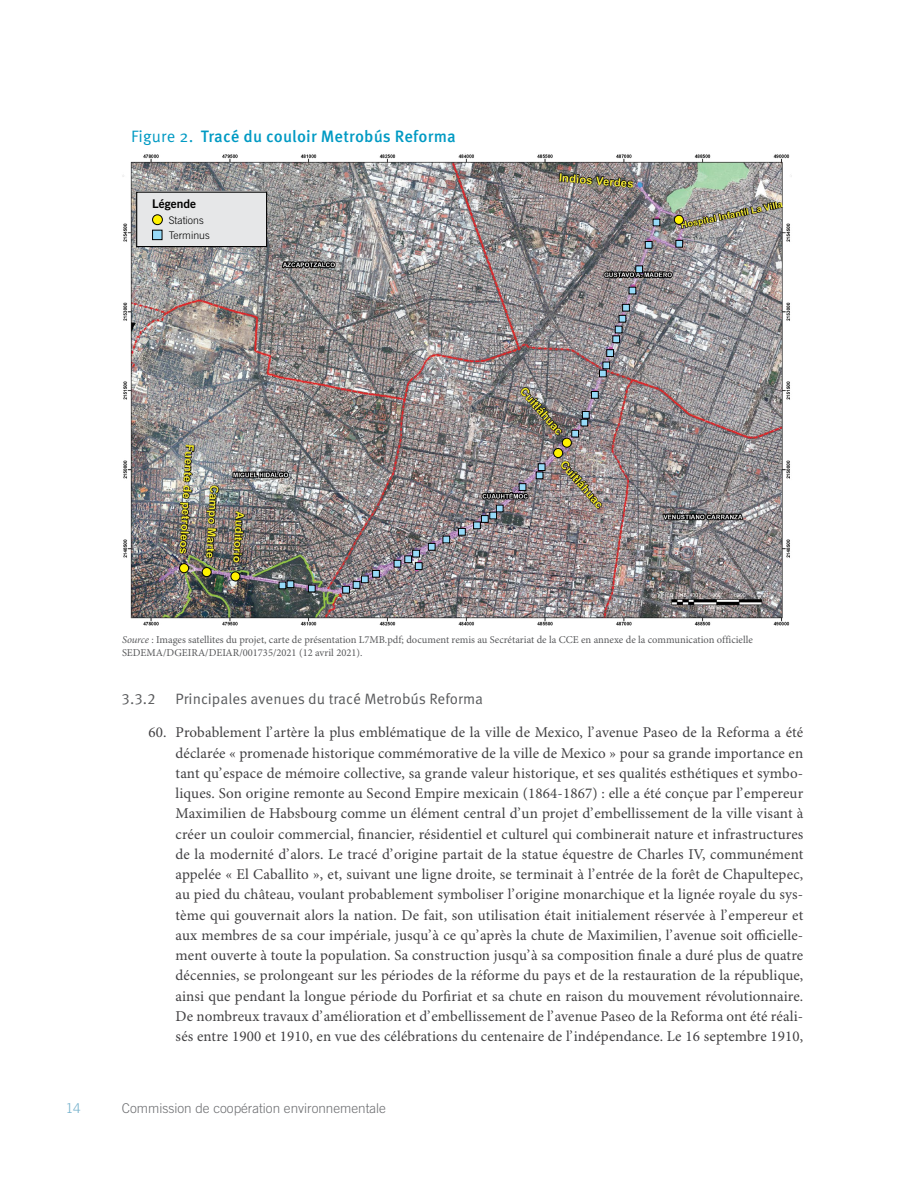
<style>
.page{position:relative;width:918px;height:1188px;background:#fff}
.page>*{position:absolute;margin:0;border:0;box-sizing:border-box;transform-origin:0 0}
.t1{font:500 16.5px "Meta Pro";letter-spacing:.01em;color:#009ac3}
.t2{font:15px/20.2px "Minion Pro";letter-spacing:.01em;color:#414042;text-align:justify}
.t3{font:15px "Meta Pro";color:#58595b}
.t4{font:300 13.5px "Trade Gothic LT Std";color:#6d6e71}
.t5{font:300 13.5px "Trade Gothic LT Std";color:#75b1cc}
.t6{font:12px "Trade Gothic LT Std Bd 2";color:#000}
.t7{font:10.5px/13.5px "Minion Pro";color:#58595b}
.t8{font:300 10.5px/15px "Trade Gothic LT Std";color:#000}
.s1{font-weight:400}
.s2{font-style:italic}
</style>
<div class="page">
<img style="left:122px;top:153px;width:670px;height:473px">
<div style="left:137px;top:192px;width:130px;height:55px;background:#e6e7e8"></div>
<div style="left:136px;top:192px;width:131px;height:55px;border:1px solid #000"></div>
<div style="left:153px;top:215px;width:9px;height:10px;background:#fff200;border-radius:50%"></div>
<div style="left:152px;top:214px;width:11px;height:11px;border:1px solid #000;border-radius:50%"></div>
<div style="left:153px;top:230px;width:9px;height:10px;background:#97daf8"></div>
<div style="left:152px;top:230px;width:10px;height:10px;border:1px solid #000"></div>
<div style="left:653px;top:219px;width:7px;height:7px;background:#97daf8"></div>
<div style="left:676px;top:240px;width:7px;height:7px;background:#97daf8"></div>
<div style="left:675px;top:240px;width:8px;height:8px;border:1px solid #000"></div>
<div style="left:645px;top:242px;width:7px;height:6px;background:#97daf8"></div>
<div style="left:645px;top:241px;width:7px;height:8px;border:1px solid #000"></div>
<div style="left:636px;top:266px;width:7px;height:7px;background:#97daf8"></div>
<div style="left:635px;top:266px;width:8px;height:7px;border:1px solid #000"></div>
<div style="left:629px;top:287px;width:7px;height:7px;background:#97daf8"></div>
<div style="left:623px;top:304px;width:6px;height:7px;background:#97daf8"></div>
<div style="left:622px;top:304px;width:8px;height:7px;border:1px solid #000"></div>
<div style="left:619px;top:315px;width:7px;height:7px;background:#97daf8"></div>
<div style="left:619px;top:315px;width:7px;height:8px;border:1px solid #000"></div>
<div style="left:615px;top:326px;width:7px;height:7px;background:#97daf8"></div>
<div style="left:615px;top:326px;width:7px;height:7px;border:1px solid #000"></div>
<div style="left:613px;top:336px;width:7px;height:7px;background:#97daf8"></div>
<div style="left:612px;top:336px;width:8px;height:7px;border:1px solid #000"></div>
<div style="left:607px;top:350px;width:7px;height:6px;background:#97daf8"></div>
<div style="left:606px;top:349px;width:8px;height:8px;border:1px solid #000"></div>
<div style="left:603px;top:362px;width:7px;height:7px;background:#97daf8"></div>
<div style="left:603px;top:362px;width:7px;height:7px;border:1px solid #000"></div>
<div style="left:600px;top:370px;width:6px;height:7px;background:#97daf8"></div>
<div style="left:599px;top:370px;width:8px;height:7px;border:1px solid #000"></div>
<div style="left:592px;top:391px;width:6px;height:7px;background:#97daf8"></div>
<div style="left:591px;top:391px;width:8px;height:8px;border:1px solid #000"></div>
<div style="left:582px;top:411px;width:7px;height:7px;background:#97daf8"></div>
<div style="left:582px;top:411px;width:8px;height:8px;border:1px solid #000"></div>
<div style="left:581px;top:419px;width:7px;height:7px;background:#97daf8"></div>
<div style="left:581px;top:419px;width:7px;height:7px;border:1px solid #000"></div>
<div style="left:572px;top:430px;width:7px;height:7px;background:#97daf8"></div>
<div style="left:571px;top:430px;width:8px;height:7px;border:1px solid #000"></div>
<div style="left:538px;top:464px;width:7px;height:7px;background:#97daf8"></div>
<div style="left:538px;top:463px;width:7px;height:8px;border:1px solid #000"></div>
<div style="left:536px;top:472px;width:7px;height:7px;background:#97daf8"></div>
<div style="left:536px;top:472px;width:7px;height:7px;border:1px solid #000"></div>
<div style="left:519px;top:484px;width:7px;height:6px;background:#97daf8"></div>
<div style="left:519px;top:483px;width:7px;height:8px;border:1px solid #000"></div>
<div style="left:496px;top:505px;width:7px;height:7px;background:#97daf8"></div>
<div style="left:496px;top:505px;width:8px;height:7px;border:1px solid #000"></div>
<div style="left:490px;top:512px;width:7px;height:7px;background:#97daf8"></div>
<div style="left:489px;top:512px;width:8px;height:7px;border:1px solid #000"></div>
<div style="left:481px;top:516px;width:7px;height:6px;background:#97daf8"></div>
<div style="left:481px;top:515px;width:8px;height:8px;border:1px solid #000"></div>
<div style="left:474px;top:522px;width:6px;height:7px;background:#97daf8"></div>
<div style="left:473px;top:522px;width:8px;height:7px;border:1px solid #000"></div>
<div style="left:459px;top:528px;width:6px;height:7px;background:#97daf8"></div>
<div style="left:458px;top:528px;width:8px;height:8px;border:1px solid #000"></div>
<div style="left:443px;top:536px;width:7px;height:7px;background:#97daf8"></div>
<div style="left:443px;top:536px;width:7px;height:7px;border:1px solid #000"></div>
<div style="left:428px;top:543px;width:7px;height:7px;background:#97daf8"></div>
<div style="left:428px;top:543px;width:7px;height:8px;border:1px solid #000"></div>
<div style="left:413px;top:550px;width:6px;height:7px;background:#97daf8"></div>
<div style="left:412px;top:550px;width:8px;height:7px;border:1px solid #000"></div>
<div style="left:415px;top:563px;width:7px;height:6px;background:#97daf8"></div>
<div style="left:415px;top:562px;width:8px;height:8px;border:1px solid #000"></div>
<div style="left:405px;top:556px;width:7px;height:7px;background:#97daf8"></div>
<div style="left:404px;top:555px;width:8px;height:8px;border:1px solid #000"></div>
<div style="left:394px;top:560px;width:7px;height:7px;background:#97daf8"></div>
<div style="left:394px;top:560px;width:7px;height:7px;border:1px solid #000"></div>
<div style="left:373px;top:570px;width:6px;height:7px;background:#97daf8"></div>
<div style="left:372px;top:570px;width:8px;height:8px;border:1px solid #000"></div>
<div style="left:361px;top:576px;width:7px;height:7px;background:#97daf8"></div>
<div style="left:361px;top:576px;width:8px;height:7px;border:1px solid #000"></div>
<div style="left:353px;top:582px;width:7px;height:6px;background:#97daf8"></div>
<div style="left:353px;top:581px;width:7px;height:8px;border:1px solid #000"></div>
<div style="left:343px;top:586px;width:6px;height:7px;background:#97daf8"></div>
<div style="left:342px;top:586px;width:8px;height:7px;border:1px solid #000"></div>
<div style="left:308px;top:585px;width:7px;height:7px;background:#97daf8"></div>
<div style="left:308px;top:585px;width:8px;height:7px;border:1px solid #000"></div>
<div style="left:287px;top:581px;width:7px;height:7px;background:#97daf8"></div>
<div style="left:287px;top:580px;width:7px;height:8px;border:1px solid #000"></div>
<div style="left:279px;top:582px;width:7px;height:7px;background:#97daf8"></div>
<div style="left:674px;top:215px;width:9px;height:9px;background:#fff200;border-radius:50%"></div>
<div style="left:674px;top:215px;width:10px;height:10px;border:1px solid #000;border-radius:50%"></div>
<div style="left:562px;top:438px;width:9px;height:9px;background:#fff200;border-radius:50%"></div>
<div style="left:562px;top:438px;width:10px;height:10px;border:1px solid #000;border-radius:50%"></div>
<div style="left:554px;top:449px;width:9px;height:9px;background:#fff200;border-radius:50%"></div>
<div style="left:553px;top:448px;width:10px;height:10px;border:1px solid #000;border-radius:50%"></div>
<div style="left:231px;top:572px;width:9px;height:9px;background:#fff200;border-radius:50%"></div>
<div style="left:231px;top:571px;width:9px;height:10px;border:1px solid #000;border-radius:50%"></div>
<div style="left:202px;top:568px;width:9px;height:9px;background:#fff200;border-radius:50%"></div>
<div style="left:202px;top:567px;width:10px;height:10px;border:1px solid #000;border-radius:50%"></div>
<div style="left:180px;top:564px;width:9px;height:9px;background:#fff200;border-radius:50%"></div>
<div style="left:179px;top:563px;width:10px;height:10px;border:1px solid #000;border-radius:50%"></div>
<p class="t1" style="left:131px;top:126px;width:326px"><span class="s1">Figure 2.</span> Tracé du couloir Metrobús Reforma</p>
<p class="t6" style="left:152px;top:196px;width:45px">Légende</p>
<p class="t8" style="left:169px;top:212px;width:43px">Stations<br>Terminus</p>
<p class="t7" style="left:122px;top:633px;width:632px"><span class="s2">Source</span> : Images satellites du projet, carte de présentation L7MB.pdf; document remis au Secrétariat de la CCE en annexe de la communication officielle<br>SEDEMA/DGEIRA/DEIAR/001735/2021 (12 avril 2021).</p>
<p class="t3" style="left:122px;top:689px;width:36px">3.3.2</p>
<p class="t3" style="left:176px;top:689px;width:309px">Principales avenues du tracé Metrobús Reforma</p>
<p class="t2" style="left:176px;top:723px;width:629px;text-indent:-27px">60. Probablement l’artère la plus emblématique de la ville de Mexico, l’avenue Paseo de la Reforma a été déclarée « promenade historique commémorative de la ville de Mexico » pour sa grande importance en tant qu’espace de mémoire collective, sa grande valeur historique, et ses qualités esthétiques et symbo&shy;liques. Son origine remonte au Second Empire mexicain (1864-1867) : elle a été conçue par l’empereur Maximilien de Habsbourg comme un élément central d’un projet d’embellissement de la ville visant à créer un couloir commercial, financier, résidentiel et culturel qui combinerait nature et infrastructures de la modernité d’alors. Le tracé d’origine partait de la statue équestre de Charles IV, communément appelée « El Caballito », et, suivant une ligne droite, se terminait à l’entrée de la forêt de Chapultepec, au pied du château, voulant probablement symboliser l’origine monarchique et la lignée royale du sys&shy;tème qui gouvernait alors la nation. De fait, son utilisation était initialement réservée à l’empereur et aux membres de sa cour impériale, jusqu’à ce qu’après la chute de Maximilien, l’avenue soit officielle&shy;ment ouverte à toute la population. Sa construction jusqu’à sa composition finale a duré plus de quatre décennies, se prolongeant sur les périodes de la réforme du pays et de la restauration de la république, ainsi que pendant la longue période du Porfiriat et sa chute en raison du mouvement révolutionnaire.<br>De nombreux travaux d’amélioration et d’embellissement de l’avenue Paseo de la Reforma ont été réali&shy;sés entre 1900 et 1910, en vue des célébrations du centenaire de l’indépendance. Le 16 septembre 1910,</p>
<p class="t5" style="left:66px;top:1101px;width:17px">14</p>
<p class="t4" style="left:122px;top:1101px;width:266px">Commission de coopération environnementale</p>
</div>
